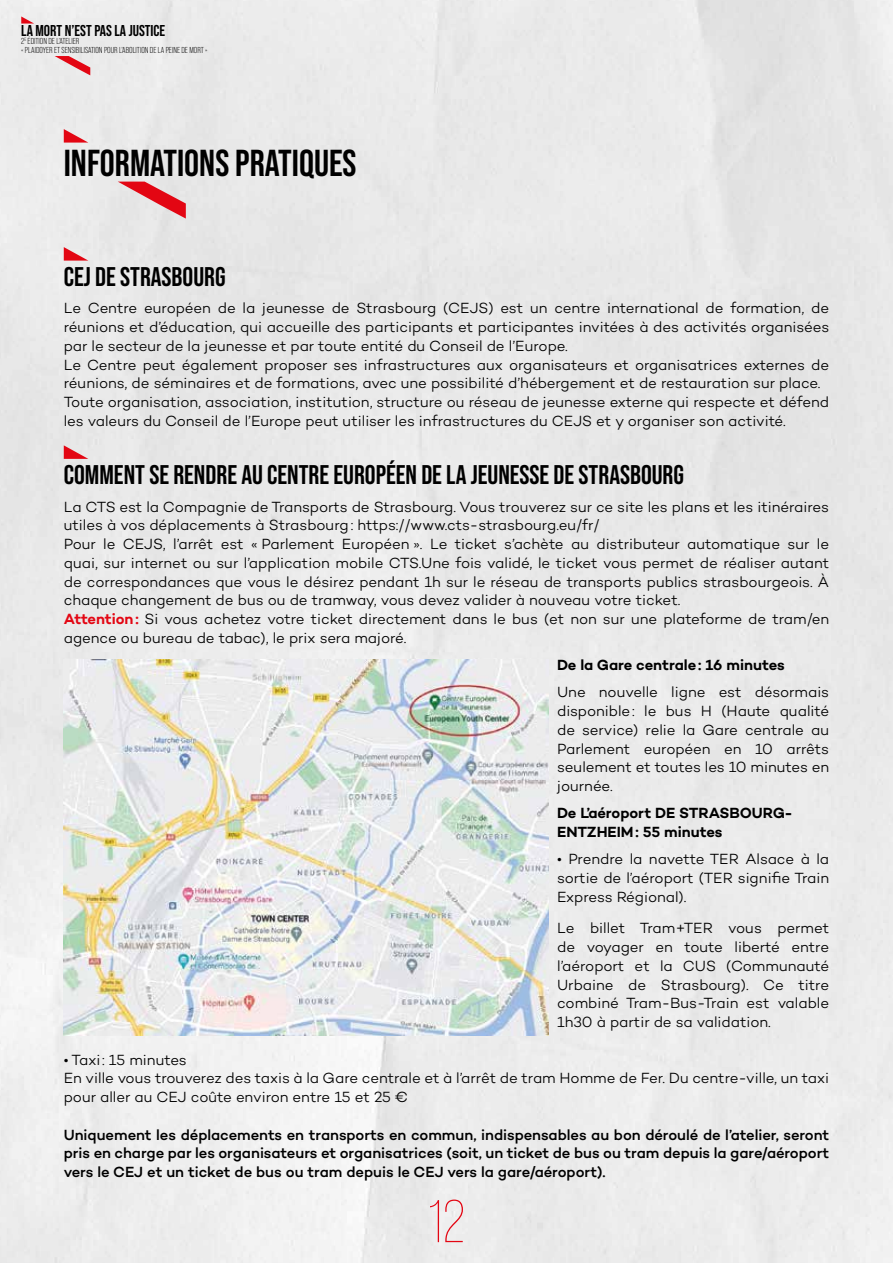
<style>
.page{position:relative;width:893px;height:1263px;background:#eaeaea}
.page>*{position:absolute;margin:0;border:0;box-sizing:border-box;transform-origin:0 0}
.t1{font:300 60px "Bebas Neue Pro";color:#e30613}
.t2{font:700 37.5px "Bebas Neue Pro";color:#000}
.t3{font:700 27px "Bebas Neue Pro";color:#000}
.t4{font:700 15.75px "Bebas Neue Pro";color:#000}
.t5{font:300 15px/18.8px "Campton";letter-spacing:-.005em;color:#000}
.t6{font:500 15px/18.8px "Campton";letter-spacing:-.005em;color:#000;text-align:justify}
.t7{font:600 15px/18.8px "Campton";letter-spacing:-.005em;color:#000}
.t8{font:8.7px/8.7px "Bebas Neue Pro";color:#000}
.s1{font-weight:600;color:#e30613}
</style>
<div class="page">
<svg style="left:21px;top:16px;width:13px;height:8px"></svg>
<svg style="left:55px;top:56px;width:35px;height:19px"></svg>
<img style="left:64px;top:659px;width:485px;height:376px">
<svg style="left:64px;top:129px;width:24px;height:14px"></svg>
<svg style="left:118px;top:182px;width:68px;height:37px;background:#e49da1"></svg>
<svg style="left:64px;top:247px;width:24px;height:14px"></svg>
<svg style="left:64px;top:445px;width:24px;height:14px"></svg>
<p class="t4" style="left:21px;top:21px;width:145px">LA MORT N’EST PAS LA JUSTICE</p>
<p class="t8" style="left:21px;top:37px;width:188px">2<sup>E</sup> ÉDITION DE L’ATELIER<br>« PLAIDOYER ET SENSIBILISATION POUR L’ABOLITION DE LA PEINE DE MORT »</p>
<h2 class="t2" style="left:64px;top:141px;width:294px">INFORMATIONS PRATIQUES</h2>
<h3 class="t3" style="left:64px;top:261px;width:163px">CEJ DE STRASBOURG</h3>
<p class="t5" style="left:64px;top:299px;width:767px">Le Centre européen de la jeunesse de Strasbourg (CEJS) est un centre international de formation, de réunions et d’éducation, qui accueille des participants et participantes invitées à des activités organisées par le secteur de la jeunesse et par toute entité du Conseil de l’Europe.<br>Le Centre peut également proposer ses infrastructures aux organisateurs et organisatrices externes de réunions, de séminaires et de formations, avec une possibilité d’hébergement et de restauration sur place.<br>Toute organisation, association, institution, structure ou réseau de jeunesse externe qui respecte et défend les valeurs du Conseil de l’Europe peut utiliser les infrastructures du CEJS et y organiser son activité.</p>
<h3 class="t3" style="left:64px;top:460px;width:622px">COMMENT SE RENDRE AU CENTRE EUROPÉEN DE LA JEUNESSE DE STRASBOURG</h3>
<p class="t5" style="left:64px;top:497px;width:767px">La CTS est la Compagnie de Transports de Strasbourg. Vous trouverez sur ce site les plans et les itinéraires utiles à vos déplacements à Strasbourg: https://www.cts-strasbourg.eu/fr/<br>Pour le CEJS, l’arrêt est « Parlement Européen ». Le ticket s’achète au distributeur automatique sur le quai, sur internet ou sur l’application mobile CTS.Une fois validé, le ticket vous permet de réaliser autant de correspondances que vous le désirez pendant 1h sur le réseau de transports publics strasbourgeois. À chaque changement de bus ou de tramway, vous devez valider à nouveau votre ticket.<br><span class="s1">Attention:</span> Si vous achetez votre ticket directement dans le bus (et non sur une plateforme de tram/en agence ou bureau de tabac), le prix sera majoré.</p>
<p class="t7" style="left:557px;top:655px;width:229px">De la Gare centrale: 16 minutes</p>
<p class="t5" style="left:557px;top:683px;width:274px;text-align:justify">Une nouvelle ligne est désormais disponible: le bus H (Haute qualité de service) relie la Gare centrale au Parlement européen en 10 arrêts seulement et toutes les 10 minutes en journée.</p>
<p class="t7" style="left:557px;top:804px;width:237px">De L’aéroport DE STRASBOURG-<br>ENTZHEIM: 55 minutes</p>
<p class="t5" style="left:557px;top:850px;width:274px;text-align:justify">• Prendre la navette TER Alsace à la sortie de l’aéroport (TER signifie Train Express Régional).</p>
<p class="t5" style="left:557px;top:919px;width:274px;text-align:justify">Le billet Tram+TER vous permet de voyager en toute liberté entre l’aéroport et la CUS (Communauté Urbaine de Strasbourg). Ce titre combiné Tram-Bus-Train est valable 1h30 à partir de sa validation.</p>
<p class="t5" style="left:64px;top:1050px;width:767px">• Taxi: 15 minutes<br>En ville vous trouverez des taxis à la Gare centrale et à l’arrêt de tram Homme de Fer. Du centre-ville, un taxi pour aller au CEJ coûte environ entre 15 et 25 €</p>
<p class="t6" style="left:64px;top:1125px;width:767px">Uniquement les déplacements en transports en commun, indispensables au bon déroulé de l’atelier, seront pris en charge par les organisateurs et organisatrices (soit, un ticket de bus ou tram depuis la gare/aéroport vers le CEJ et un ticket de bus ou tram depuis le CEJ vers la gare/aéroport).</p>
<h1 class="t1" style="left:428px;top:1188px;width:38px">12</h1>
</div>
